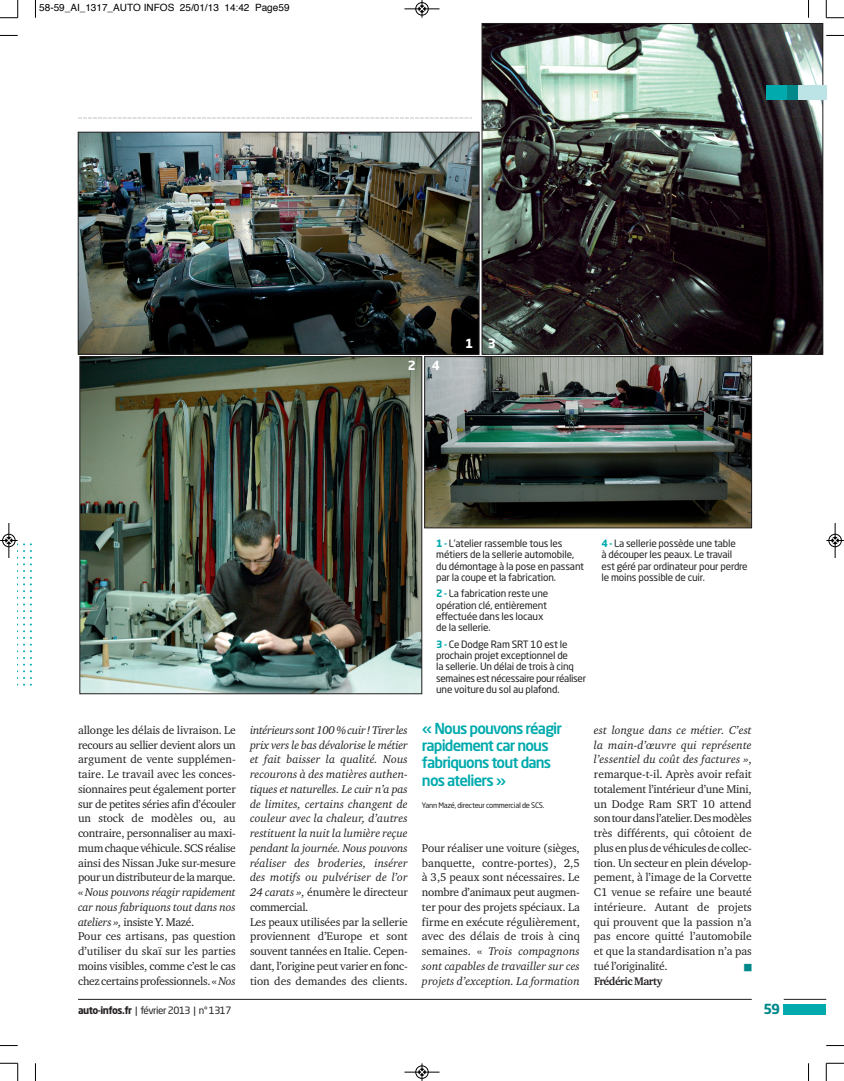
<style>
.page{position:relative;width:844px;height:1081px;background:#fff}
.page>*{position:absolute;margin:0;border:0;box-sizing:border-box;transform-origin:0 0}
.t1{font:500 15px/17.2px "Neo Sans Std";letter-spacing:-.055em;color:#00aaad}
.t2{font:700 13.75px "Neo Sans Std";color:#00888a}
.t3{font:700 12.5px "Neo Sans Std";color:#fff}
.t4{font:11.5px/14.8px "Charter ITC Std";letter-spacing:-.01em;color:#231f20;text-align:justify}
.t5{font:italic 11.5px/14.8px "Charter ITC Std";color:#231f20}
.t6{font:700 11.25px "Charter ITC Std";letter-spacing:-.045em;color:#231f20}
.t7{font:10px/11.2px "Neo Sans Std";letter-spacing:-.015em;color:#231f20}
.t8{font:10px "Helvetica";color:#000}
.t9{font:10px "Neo Sans Std";letter-spacing:-.045em;color:#231f20}
.t10{font:10px "Zapf Dingbats";color:#00888a}
.t11{font:7.5px "Neo Sans Std";letter-spacing:-.03em;color:#231f20}
.s1{font-style:italic}
.s2{font-style:normal}
.s3{font-weight:700;color:#00aaad}
.s4{font-weight:700}
</style>
<div class="page">
<img style="left:483px;top:25px;width:337px;height:327px">
<div style="left:481px;top:23px;width:341px;height:331px;border:1px solid #231f20"></div>
<img style="left:80px;top:134px;width:397px;height:218px">
<div style="left:78px;top:132px;width:401px;height:222px;border:1px solid #231f20"></div>
<svg style="left:78px;top:117px;width:394px;height:2px"></svg>
<hr style="left:78px;top:999px;width:673px;height:1px;background:#231f20">
<div style="left:765px;top:85px;width:43px;height:14px;background:#00aaad"></div>
<div style="left:797px;top:85px;width:29px;height:14px;background:#bce3e5"></div>
<div style="left:787px;top:85px;width:10px;height:14px;background:#00888a"></div>
<hr style="left:783px;top:999px;width:43px;height:1px;background:#231f20">
<div style="left:783px;top:1004px;width:43px;height:10px;background:#00aaad"></div>
<img style="left:426px;top:358px;width:323px;height:168px">
<div style="left:424px;top:356px;width:327px;height:172px;border:1px solid #231f20"></div>
<img style="left:82px;top:358px;width:338px;height:334px">
<div style="left:80px;top:356px;width:342px;height:338px;border:1px solid #231f20"></div>
<img style="left:18px;top:543px;width:14px;height:143px">
<svg style="left:35px;top:0;width:1px;height:18px"></svg>
<svg style="left:0;top:35px;width:18px;height:1px"></svg>
<svg style="left:808px;top:0;width:1px;height:18px"></svg>
<svg style="left:826px;top:35px;width:17px;height:1px"></svg>
<svg style="left:35px;top:1063px;width:1px;height:18px"></svg>
<svg style="left:0;top:1045px;width:18px;height:1px"></svg>
<svg style="left:808px;top:1063px;width:1px;height:18px"></svg>
<svg style="left:826px;top:1045px;width:17px;height:1px"></svg>
<svg style="left:0;top:0;width:19px;height:19px"></svg>
<svg style="left:825px;top:0;width:18px;height:19px"></svg>
<svg style="left:0;top:1063px;width:19px;height:18px"></svg>
<svg style="left:825px;top:1063px;width:18px;height:18px"></svg>
<div style="left:415px;top:2px;width:13px;height:14px;border:1px solid #fff;border-radius:50%"></div>
<hr style="left:404px;top:9px;width:35px;height:1px;background:#000">
<div style="left:415px;top:2px;width:13px;height:13px;border:1px solid #000;border-radius:50%"></div>
<svg style="left:418px;top:0;width:7px;height:18px"></svg>
<div style="left:415px;top:1065px;width:13px;height:14px;border:1px solid #fff;border-radius:50%"></div>
<hr style="left:404px;top:1072px;width:35px;height:1px;background:#000">
<div style="left:415px;top:1065px;width:13px;height:13px;border:1px solid #000;border-radius:50%"></div>
<svg style="left:418px;top:1063px;width:7px;height:18px"></svg>
<div style="left:2px;top:534px;width:14px;height:13px;border:1px solid #fff;border-radius:50%"></div>
<hr style="left:9px;top:523px;width:1px;height:35px;background:#000">
<div style="left:2px;top:534px;width:13px;height:13px;border:1px solid #000;border-radius:50%"></div>
<svg style="left:0;top:537px;width:18px;height:7px"></svg>
<hr style="left:834px;top:523px;width:1px;height:35px;background:#000">
<div style="left:828px;top:534px;width:13px;height:13px;border:1px solid #000;border-radius:50%"></div>
<svg style="left:826px;top:537px;width:17px;height:7px"></svg>
<p class="t8" style="left:39px;top:4px;width:252px">58-59_AI_1317_AUTO INFOS 25/01/13 14:42 Page59</p>
<p class="t3" style="left:407px;top:360px;width:10px">2</p>
<p class="t3" style="left:432px;top:360px;width:10px">4</p>
<p class="t3" style="left:465px;top:338px;width:10px">1</p>
<p class="t3" style="left:487px;top:338px;width:10px">3</p>
<p class="t4" style="left:78px;top:723px;width:159px;text-align:left">allonge les délais de livraison. Le recours au sellier devient alors un argument de vente supplémen&shy;taire. Le travail avec les conces&shy;sionnaires peut également porter sur de petites séries afin d’écouler un stock de modèles ou, au contraire, personnaliser au maxi&shy;mum chaque véhicule. SCS réalise ainsi des Nissan Juke sur-mesure pour un distributeur de la marque. « <span class="s1">Nous pouvons réagir rapidement car nous fabriquons tout dans nos ateliers »,</span> insiste Y. Mazé.<br>Pour ces artisans, pas question d’utiliser du skaï sur les parties moins visibles, comme c’est le cas chez certains professionnels. «<span class="s1">Nos</span></p>
<p class="t5" style="left:250px;top:723px;width:159px">intérieurs sont 100 % cuir! Tirer les prix vers le bas dévalorise le métier et fait baisser la qualité. Nous recourons à des matières authen&shy;tiques et naturelles. Le cuir n’a pas de limites, certains changent de couleur avec la chaleur, d’autres restituent la nuit la lumière reçue pendant la journée. Nous pouvons réaliser des broderies, insérer des motifs ou pulvériser de l’or<br>24 carats », <span class="s2">énumère le directeur commercial.<br>Les peaux utilisées par la sellerie proviennent d’Europe et sont souvent tannées en Italie. Cepen&shy;dant, l’origine peut varier en fonc&shy;tion des demandes des clients.</span></p>
<p class="t7" style="left:436px;top:539px;width:149px"><span class="s3">1 -</span> L’atelier rassemble tous les métiers de la sellerie automobile, du démontage à la pose en passant par la coupe et la fabrication.</p>
<p class="t7" style="left:436px;top:589px;width:114px"><span class="s3">2 -</span> La fabrication reste une opération clé, entièrement effectuée dans les locaux de la sellerie.</p>
<p class="t7" style="left:436px;top:639px;width:151px"><span class="s3">3 -</span> Ce Dodge Ram SRT 10 est le prochain projet exceptionnel de<br>la sellerie. Un délai de trois à cinq semaines est nécessaire pour réaliser une voiture du sol au plafond.</p>
<p class="t7" style="left:601px;top:539px;width:148px"><span class="s3">4 -</span> La sellerie possède une table<br>à découper les peaux. Le travail est géré par ordinateur pour perdre le moins possible de cuir.</p>
<h1 class="t1" style="left:422px;top:721px;width:142px">« Nous pouvons réagir rapidement car nous fabriquons tout dans nos ateliers »</h1>
<p class="t11" style="left:422px;top:802px;width:124px">Yann Mazé, directeur commercial de SCS.</p>
<p class="t4" style="left:422px;top:841px;width:159px">Pour réaliser une voiture (sièges, banquette, contre-portes), 2,5 à 3,5 peaux sont nécessaires. Le nombre d’animaux peut augmen&shy;ter pour des projets spéciaux. La firme en exécute régulièrement, avec des délais de trois à cinq semaines. « <span class="s1">Trois compagnons sont capables de travailler sur ces projets d’exception. La formation</span></p>
<p class="t4" style="left:594px;top:723px;width:159px"><span class="s1">est longue dans ce métier. C’est la main-d’œuvre qui représente l’essentiel du coût des factures »</span>, remarque-t-il. Après avoir refait totalement l’intérieur d’une Mini, un Dodge Ram SRT 10 attend son tour dans l’atelier. Des modèles très différents, qui côtoient de plus en plus de véhicules de collec&shy;tion. Un secteur en plein dévelop&shy;pement, à l’image de la Corvette C1 venue se refaire une beauté intérieure. Autant de projets qui prouvent que la passion n’a pas encore quitté l’automobile et que la standardisation n’a pas tué l’originalité.</p>
<p class="t10" style="left:744px;top:962px;width:9px">■</p>
<p class="t6" style="left:594px;top:974px;width:70px">Frédéric Marty</p>
<p class="t9" style="left:78px;top:1006px;width:155px"><span class="s4">auto-infos.fr</span> | février 2013 | n° 1317</p>
<p class="t2" style="left:763px;top:1003px;width:18px">59</p>
</div>
